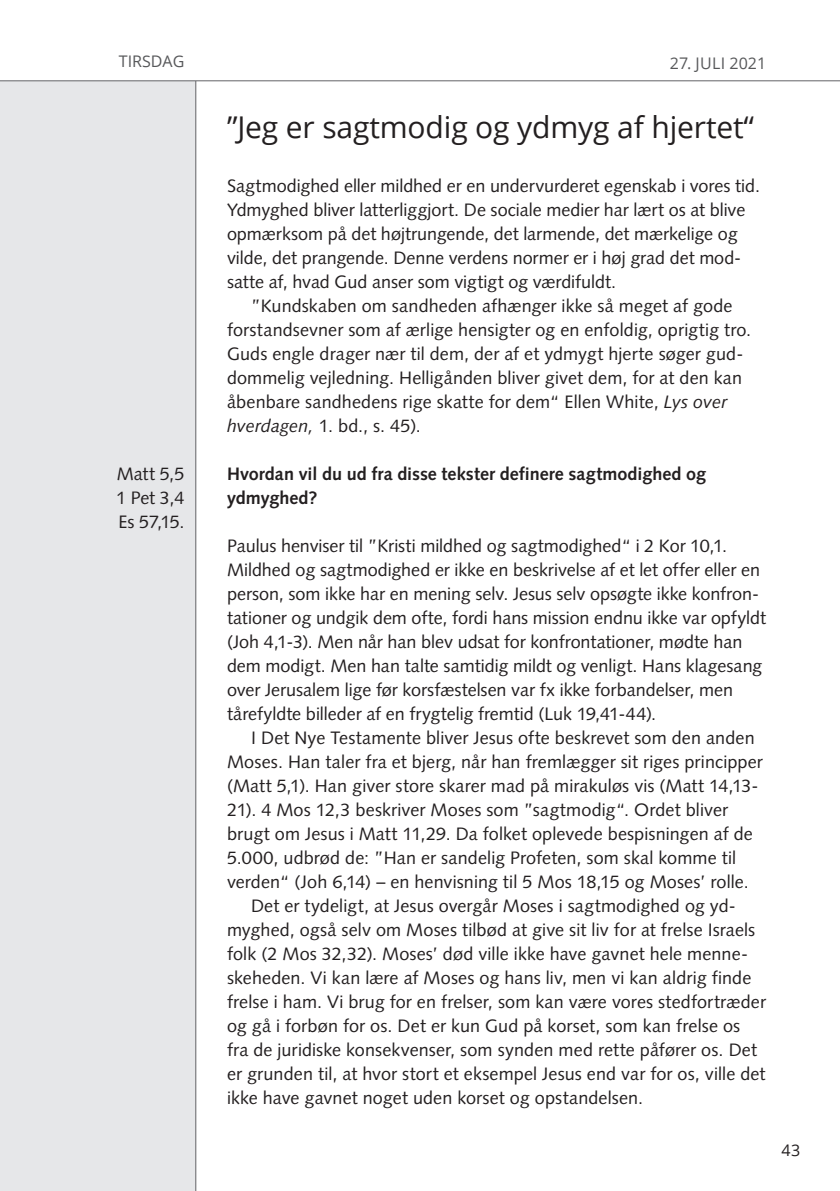
<style>
.page{position:relative;width:840px;height:1191px;background:#fff}
.page>*{position:absolute;margin:0;border:0;box-sizing:border-box;transform-origin:0 0}
.Overskrift_ugedage{font:30px "Open Sans";letter-spacing:-.005em;color:#231f20}
.Brød_m__indryk{font:18px/24px "Syntax LT Std";letter-spacing:.005em;color:#231f20}
.Brød{font:18px/24px "Syntax LT Std";letter-spacing:-.005em;color:#231f20}
.Brød-2{font:700 18px/24px "Syntax LT Std";color:#231f20}
.Margin{font:18px "Syntax LT Std";letter-spacing:-.01em;color:#231f20}
.dato{font:16px "Open Sans";letter-spacing:.01em;color:#57585a}
.Ugedag{font:16px "Open Sans";color:#57585a}
.t1{font:16px "Open Sans";color:#231f20}
.s1{font-style:italic}
</style>
<div class="page">
<div style="left:0;top:0;width:196px;height:1191px;background:#e6e7e9"></div>
<hr style="left:195px;top:0;width:1px;height:1191px;background:#636366">
<div style="left:0;top:0;width:839px;height:81px;background:#fff"></div>
<hr style="left:0;top:80px;width:839px;height:1px;background:#636366">
<p class="Ugedag" style="left:119px;top:50px;width:67px">TIRSDAG</p>
<p class="Margin" style="left:117px;top:463px;width:69px">Matt 5,5</p>
<p class="Margin" style="left:116px;top:487px;width:70px">1 Pet 3,4</p>
<p class="Margin" style="left:118px;top:511px;width:67px">Es 57,15.</p>
<p class="dato" style="left:669px;top:52px;width:98px">27. JULI 2021</p>
<p class="Overskrift_ugedage" style="left:227px;top:106px;width:528px">”Jeg er sagtmodig og ydmyg af hjertet“</p>
<p class="Brød" style="left:227px;top:174px;width:534px">Sagtmodighed eller mildhed er en undervurderet egenskab i vores tid.<br>Ydmyghed bliver latterliggjort. De sociale medier har lært os at blive opmærksom på det højtrungende, det larmende, det mærkelige og vilde, det prangende. Denne verdens normer er i høj grad det mod&shy;satte af, hvad Gud anser som vigtigt og værdifuldt.</p>
<p class="Brød_m__indryk" style="left:227px;top:294px;width:525px;text-indent:24px">”Kundskaben om sandheden afhænger ikke så meget af gode forstandsevner som af ærlige hensigter og en enfoldig, oprigtig tro.<br>Guds engle drager nær til dem, der af et ydmygt hjerte søger gud&shy;dommelig vejledning. Helligånden bliver givet dem, for at den kan åbenbare sandhedens rige skatte for dem“ Ellen White, <span class="s1">Lys over hverdagen,</span> 1. bd., s. 45).</p>
<p class="Brød-2" style="left:227px;top:462px;width:480px">Hvordan vil du ud fra disse tekster definere sagtmodighed og ydmyghed?</p>
<p class="Brød" style="left:227px;top:534px;width:540px">Paulus henviser til ”Kristi mildhed og sagtmodighed“ i 2 Kor 10,1.<br>Mildhed og sagtmodighed er ikke en beskrivelse af et let offer eller en person, som ikke har en mening selv. Jesus selv opsøgte ikke konfron&shy;tationer og undgik dem ofte, fordi hans mission endnu ikke var opfyldt (Joh 4,1-3). Men når han blev udsat for konfrontationer, mødte han dem modigt. Men han talte samtidig mildt og venligt. Hans klagesang over Jerusalem lige før korsfæstelsen var fx ikke forbandelser, men tårefyldte billeder af en frygtelig fremtid (Luk 19,41-44).</p>
<p class="Brød_m__indryk" style="left:227px;top:726px;width:537px;text-indent:24px">I Det Nye Testamente bliver Jesus ofte beskrevet som den anden Moses. Han taler fra et bjerg, når han fremlægger sit riges principper (Matt 5,1). Han giver store skarer mad på mirakuløs vis (Matt 14,13- 21). 4 Mos 12,3 beskriver Moses som ”sagtmodig“. Ordet bliver brugt om Jesus i Matt 11,29. Da folket oplevede bespisningen af de 5.000, udbrød de: ”Han er sandelig Profeten, som skal komme til verden“ (Joh 6,14) – en henvisning til 5 Mos 18,15 og Moses’ rolle.</p>
<p class="Brød_m__indryk" style="left:227px;top:894px;width:540px;text-indent:24px">Det er tydeligt, at Jesus overgår Moses i sagtmodighed og yd&shy;myghed, også selv om Moses tilbød at give sit liv for at frelse Israels folk (2 Mos 32,32). Moses’ død ville ikke have gavnet hele menne&shy;skeheden. Vi kan lære af Moses og hans liv, men vi kan aldrig finde frelse i ham. Vi brug for en frelser, som kan være vores stedfortræder og gå i forbøn for os. Det er kun Gud på korset, som kan frelse os fra de juridiske konsekvenser, som synden med rette påfører os. Det er grunden til, at hvor stort et eksempel Jesus end var for os, ville det ikke have gavnet noget uden korset og opstandelsen.</p>
<p class="t1" style="left:781px;top:1138px;width:20px">43</p>
</div>
